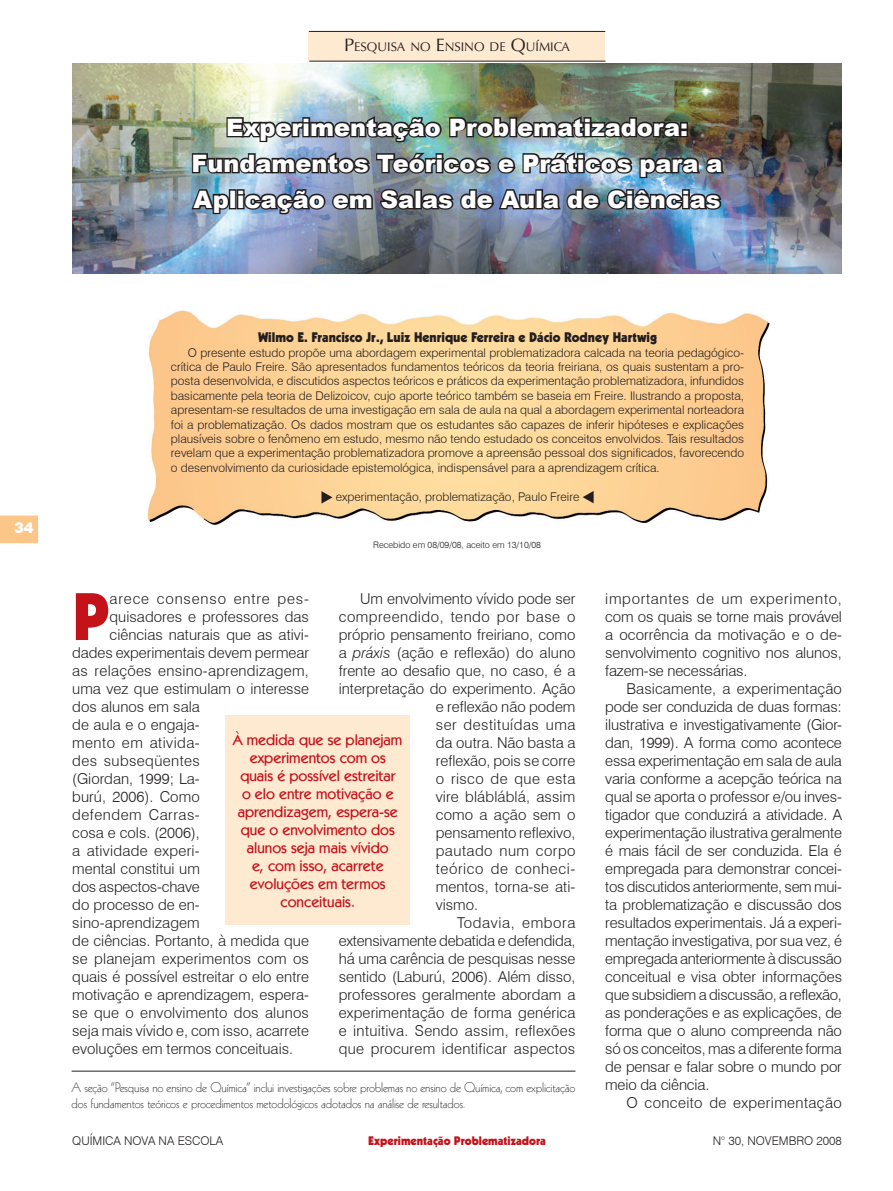
<style>
.page{position:relative;width:893px;height:1191px;background:#fff}
.page>*{position:absolute;margin:0;border:0;box-sizing:border-box;transform-origin:0 0}
.t1{font:900 64.95px "Kabel";color:#c4121a}
.Título{font:900 24px/36px "Arial";color:#fff;text-align:center}
.t2{font:300 15px/18px "Swiss 721 BT";color:#231f20;text-align:justify}
.Olho{font:500 15px/18px "Kabel IT Cby BT";color:#c4121a;text-align:center}
.t3{font:300 15px "Swiss 721 BT";letter-spacing:.025em;color:#231f20}
.t4{font:300 15px "Swiss 721 BT";letter-spacing:.02em;color:#231f20}
.t5{font:300 15px "Swiss 721 BT";letter-spacing:.03em;color:#231f20}
.t6{font:300 15px "Swiss 721 BT";letter-spacing:.035em;color:#231f20}
.t7{font:300 15px "Swiss 721 BT";letter-spacing:.055em;color:#231f20}
.t8{font:300 15px "Swiss 721 BT";letter-spacing:.04em;color:#231f20}
.t9{font:900 15px "Swiss 721 BT";color:#fff}
.Rodapé{font:300 13.5px/16.2px "Kabel";letter-spacing:-.01em;color:#231f20}
.Autores{font:900 13.5px "Kabel";color:#231f20}
.t10{font:12.6px "Optima";color:#231f20}
.Resumo{font:300 12px/14.4px "Swiss 721 BT";color:#231f20;text-align:justify}
.Keywords{font:300 12px "Swiss 721 BT";color:#231f20}
.Cabeça{font:900 12px "Kabel";color:#c4121a}
.Recebido{font:300 9px "Swiss 721 BT";color:#231f20}
.s1{font-size:18px}
.s2{font-style:italic}
</style>
<div class="page">
<svg style="left:0;top:515px;width:38px;height:28px"></svg>
<img style="left:72px;top:64px;width:770px;height:210px">
<img style="left:147px;top:310px;width:623px;height:215px">
<div style="left:309px;top:31px;width:296px;height:30px;background:#fee9d1"></div>
<hr style="left:309px;top:61px;width:296px;height:1px;background:#231f20">
<hr style="left:309px;top:31px;width:296px;height:1px;background:#231f20">
<hr style="left:72px;top:1070px;width:503px;height:1px;background:#231f20">
<svg style="left:321px;top:491px;width:11px;height:12px"></svg>
<svg style="left:583px;top:491px;width:11px;height:12px"></svg>
<img style="left:225px;top:114px;width:465px;height:30px">
<img style="left:189px;top:150px;width:538px;height:66px">
<div style="left:225px;top:715px;width:185px;height:209px;background:#fee9d1"></div>
<p class="t10" style="left:344px;top:39px;width:227px"><span class="s1">P</span>ESQUISA NO <span class="s1">E</span>NSINO DE <span class="s1">Q</span>UÍMICA</p>
<p class="Título" style="left:192px;top:108px;width:533px">Experimentação Problematizadora:<br>Fundamentos Teóricos e Práticos para a<br>Aplicação em Salas de Aula de Ciências</p>
<p class="t9" style="left:14px;top:518px;width:21px">34</p>
<p class="Autores" style="left:258px;top:329px;width:400px">Wilmo E. Francisco Jr., Luiz Henrique Ferreira e Dácio Rodney Hartwig</p>
<p class="Resumo" style="left:171px;top:345px;width:575px;text-indent:17px">O presente estudo propõe uma abordagem experimental problematizadora calcada na teoria pedagógico&shy;crítica de Paulo Freire. São apresentados fundamentos teóricos da teoria freiriana, os quais sustentam a pro&shy;posta desenvolvida, e discutidos aspectos teóricos e práticos da experimentação problematizadora, infundidos basicamente pela teoria de Delizoicov, cujo aporte teórico também se baseia em Freire. Ilustrando a proposta, apresentam-se resultados de uma investigação em sala de aula na qual a abordagem experimental norteadora foi a problematização. Os dados mostram que os estudantes são capazes de inferir hipóteses e explicações plausíveis sobre o fenômeno em estudo, mesmo não tendo estudado os conceitos envolvidos. Tais resultados revelam que a experimentação problematizadora promove a apreensão pessoal dos significados, favorecendo o desenvolvimento da curiosidade epistemológica, indispensável para a aprendizagem crítica.</p>
<p class="Keywords" style="left:336px;top:489px;width:245px">experimentação, problematização, Paulo Freire</p>
<p class="Recebido" style="left:373px;top:539px;width:169px">Recebido em 08/09/08, aceito em 13/10/08</p>
<p class="t2" style="left:360px;top:589px;width:217px">Um envolvimento vívido pode ser</p>
<p class="t6" style="left:339px;top:607px;width:238px">compreendido, tendo por base o</p>
<p class="t2" style="left:339px;top:625px;width:238px">próprio pensamento freiriano, como</p>
<p class="t2" style="left:339px;top:643px;width:238px">a <span class="s2">práxis</span> (ação e reflexão) do aluno</p>
<p class="t2" style="left:339px;top:661px;width:238px">frente ao desafio que, no caso, é a</p>
<p class="t2" style="left:339px;top:679px;width:238px">interpretação do experimento. Ação</p>
<p class="t2" style="left:436px;top:697px;width:141px">e reflexão não podem</p>
<p class="t5" style="left:436px;top:715px;width:141px">ser destituídas uma</p>
<p class="t2" style="left:436px;top:733px;width:141px">da outra. Não basta a</p>
<p class="t2" style="left:436px;top:751px;width:141px">reflexão, pois se corre</p>
<p class="t3" style="left:436px;top:769px;width:141px">o risco de que esta</p>
<p class="t2" style="left:436px;top:787px;width:141px">vire blábláblá, assim</p>
<p class="t2" style="left:436px;top:805px;width:141px">como a ação sem o</p>
<p class="t2" style="left:436px;top:823px;width:141px">pensamento reflexivo,</p>
<p class="t5" style="left:436px;top:841px;width:141px">pautado num corpo</p>
<p class="t8" style="left:436px;top:859px;width:141px">teórico de conheci-</p>
<p class="t2" style="left:436px;top:877px;width:141px">mentos, torna-se ati-</p>
<p class="t2" style="left:436px;top:895px;width:44px">vismo.</p>
<p class="t2" style="left:339px;top:913px;width:238px;text-indent:118px">Todavia, embora extensivamente debatida e defendida, há uma carência de pesquisas nesse sentido (Laburú, 2006). Além disso, professores geralmente abordam a experimentação de forma genérica e intuitiva. Sendo assim, reflexões que procurem identificar aspectos</p>
<p class="t1" style="left:72px;top:576px;width:39px">P</p>
<p class="t7" style="left:110px;top:589px;width:201px">arece consenso entre pes-</p>
<p class="t2" style="left:110px;top:607px;width:201px">quisadores e professores das</p>
<p class="t2" style="left:110px;top:625px;width:201px">ciências naturais que as ativi-</p>
<p class="t2" style="left:72px;top:643px;width:238px">dades experimentais devem permear</p>
<p class="t4" style="left:72px;top:661px;width:238px">as relações ensino-aprendizagem,</p>
<p class="t2" style="left:72px;top:679px;width:238px">uma vez que estimulam o interesse</p>
<p class="t2" style="left:72px;top:697px;width:129px">dos alunos em sala</p>
<p class="t2" style="left:72px;top:715px;width:129px">de aula e o engaja-</p>
<p class="t5" style="left:72px;top:733px;width:129px">mento em ativida-</p>
<p class="t3" style="left:72px;top:751px;width:129px">des subseqüentes</p>
<p class="t2" style="left:72px;top:769px;width:129px">(Giordan, 1999; La-</p>
<p class="t2" style="left:72px;top:787px;width:129px">burú, 2006). Como</p>
<p class="t6" style="left:72px;top:805px;width:129px">defendem Carras-</p>
<p class="t2" style="left:72px;top:823px;width:129px">cosa e cols. (2006),</p>
<p class="t4" style="left:72px;top:841px;width:129px">a atividade experi-</p>
<p class="t2" style="left:72px;top:859px;width:129px">mental constitui um</p>
<p class="t2" style="left:72px;top:877px;width:129px">dos aspectos-chave</p>
<p class="t2" style="left:72px;top:895px;width:129px">do processo de en-</p>
<p class="t2" style="left:72px;top:913px;width:129px">sino-aprendizagem</p>
<p class="t2" style="left:72px;top:931px;width:238px">de ciências. Portanto, à medida que</p>
<p class="t2" style="left:72px;top:949px;width:238px">se planejam experimentos com os</p>
<p class="t2" style="left:72px;top:967px;width:238px">quais é possível estreitar o elo entre</p>
<p class="t2" style="left:72px;top:985px;width:238px">motivação e aprendizagem, espera-</p>
<p class="t2" style="left:72px;top:1003px;width:238px">se que o envolvimento dos alunos</p>
<p class="t2" style="left:72px;top:1021px;width:238px">seja mais vívido e, com isso, acarrete</p>
<p class="t2" style="left:72px;top:1039px;width:222px">evoluções em termos conceituais.</p>
<p class="Olho" style="left:233px;top:730px;width:171px">À medida que se planejam experimentos com os quais é possível estreitar<br>o elo entre motivação e aprendizagem, espera-se que o envolvimento dos alunos seja mais vívido<br>e, com isso, acarrete evoluções em termos conceituais.</p>
<p class="Rodapé" style="left:72px;top:1079px;width:505px">A seção “Pesquisa no ensino de Química” inclui investigações sobre problemas no ensino de Química, com explicitação dos fundamentos teóricos e procedimentos metodológicos adotados na análise de resultados.</p>
<p class="t2" style="left:605px;top:589px;width:238px">importantes de um experimento, com os quais se torne mais provável a ocorrência da motivação e o de&shy;senvolvimento cognitivo nos alunos, fazem-se necessárias.</p>
<p class="t2" style="left:605px;top:679px;width:238px;text-indent:21px">Basicamente, a experimentação pode ser conduzida de duas formas: ilustrativa e investigativamente (Gior&shy;dan, 1999). A forma como acontece essa experimentação em sala de aula varia conforme a acepção teórica na qual se aporta o professor e/ou inves&shy;tigador que conduzirá a atividade. A experimentação ilustrativa geralmente é mais fácil de ser conduzida. Ela é empregada para demonstrar concei&shy;tos discutidos anteriormente, sem mui&shy;ta problematização e discussão dos resultados experimentais. Já a experi&shy;mentação investigativa, por sua vez, é empregada anteriormente à discussão conceitual e visa obter informações que subsidiem a discussão, a reflexão, as ponderações e as explicações, de forma que o aluno compreenda não só os conceitos, mas a diferente forma de pensar e falar sobre o mundo por meio da ciência.</p>
<p class="t3" style="left:626px;top:1093px;width:217px">O conceito de experimentação</p>
<p class="Resumo" style="left:72px;top:1133px;width:152px">QUÍMICA NOVA NA ESCOLA</p>
<p class="Cabeça" style="left:368px;top:1133px;width:179px">Experimentação Problematizadora</p>
<p class="Resumo" style="left:713px;top:1133px;width:131px">N° 30, NOVEMBRO 2008</p>
</div>
